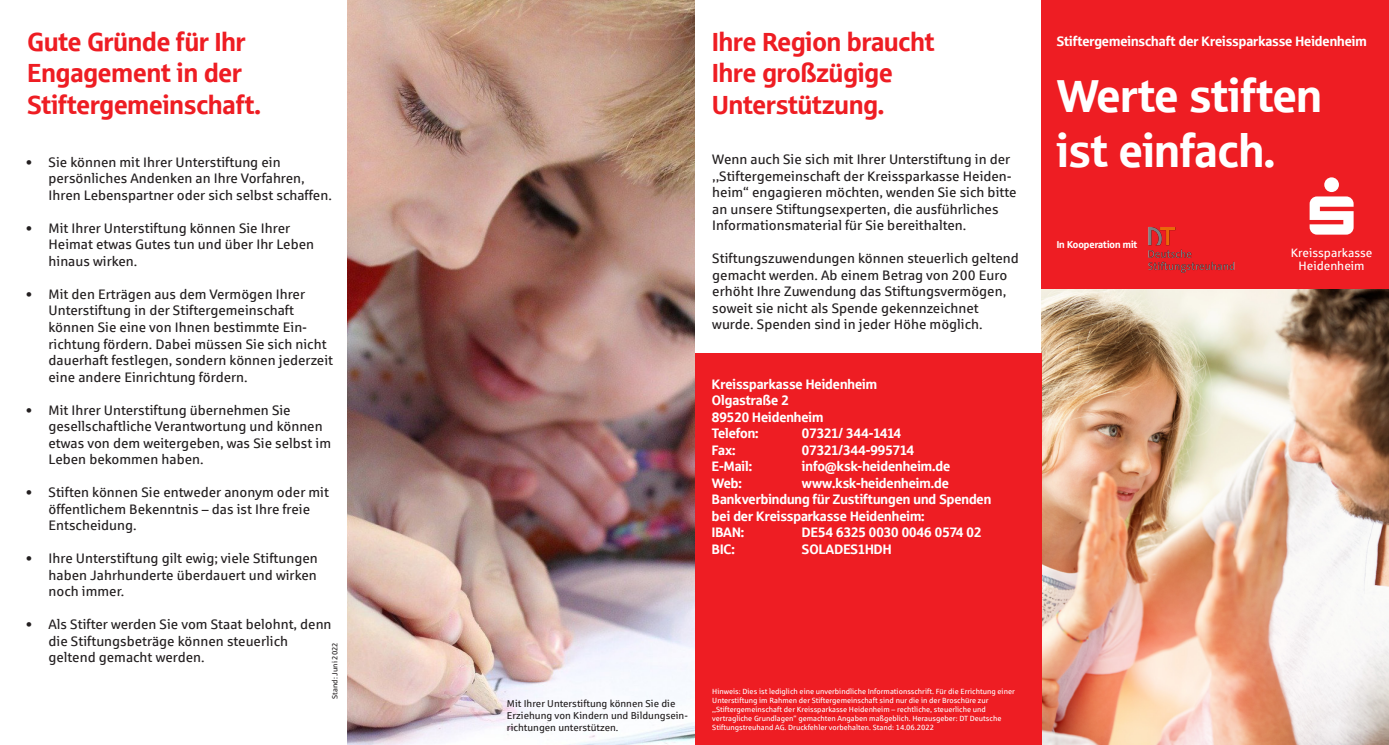
<style>
.page{position:relative;width:1389px;height:745px;background:#fff}
.page>*{position:absolute;margin:0;border:0;box-sizing:border-box;transform-origin:0 0}
.t1{font:46.25px "Sparkasse Head";color:#fff}
.t2{font:26.25px "Sparkasse Head";color:#ee1d23}
.t3{font:13.75px/16.5px "Sparkasse Rg";color:#231f20}
.t4{font:13.75px "Sparkasse Head";color:#fff}
.t5{font:12.12px "Sparkasse Rg";color:#fff}
.t6{font:10px/12px "Sparkasse Rg";color:#231f20}
.t7{font:10px "Sparkasse Head";color:#fff}
.t8{font:7.5px/9px "Sparkasse Rg";color:#fff}
.t9{font:7.5px "Sparkasse Rg";color:#231f20}
</style>
<div class="page">
<div style="left:1042px;top:0;width:347px;height:323px;background:#ee1d23"></div>
<img style="left:1042px;top:289px;width:347px;height:455px">
<img style="left:1148px;top:227px;width:87px;height:46px">
<div style="left:694px;top:353px;width:348px;height:391px;background:#ee1d23"></div>
<img style="left:347px;top:0;width:347px;height:744px">
<svg style="left:1310px;top:177px;width:44px;height:57px"></svg>
<p class="t2" style="left:28px;top:25px;width:219px">Gute Gründe für Ihr</p>
<p class="t2" style="left:28px;top:56px;width:216px">Engagement in der</p>
<p class="t2" style="left:28px;top:88px;width:235px">Stiftergemeinschaft.</p>
<p class="t3" style="left:49px;top:153px;width:285px;text-indent:-22px">• Sie können mit Ihrer Unterstiftung ein persönliches Andenken an Ihre Vorfahren,<br>Ihren Lebenspartner oder sich selbst schaffen.</p>
<p class="t3" style="left:49px;top:219px;width:267px;text-indent:-22px">• Mit Ihrer Unterstiftung können Sie Ihrer<br>Heimat etwas Gutes tun und über Ihr Leben hinaus wirken.</p>
<p class="t3" style="left:49px;top:285px;width:286px;text-indent:-22px">• Mit den Erträgen aus dem Vermögen Ihrer Unterstiftung in der Stiftergemeinschaft können Sie eine von Ihnen bestimmte Ein&shy;richtung fördern. Dabei müssen Sie sich nicht dauerhaft festlegen, sondern können jederzeit eine andere Einrichtung fördern.</p>
<p class="t3" style="left:49px;top:401px;width:284px;text-indent:-22px">• Mit Ihrer Unterstiftung übernehmen Sie gesellschaftliche Verantwortung und können etwas von dem weitergeben, was Sie selbst im Leben bekommen haben.</p>
<p class="t3" style="left:49px;top:483px;width:282px;text-indent:-22px">• Stiften können Sie entweder anonym oder mit öffentlichem Bekenntnis – das ist Ihre freie<br>Entscheidung.</p>
<p class="t3" style="left:49px;top:549px;width:271px;text-align:justify;text-indent:-22px">• Ihre Unterstiftung gilt ewig; viele Stiftungen haben Jahrhunderte überdauert und wirken noch immer.</p>
<p class="t3" style="left:49px;top:615px;width:285px;text-indent:-22px">• Als Stifter werden Sie vom Staat belohnt, denn die Stiftungsbeträge können steuerlich geltend gemacht werden.</p>
<p class="t9" style="left:330px;top:698px;width:58px;rotate:-90deg">Stand: Juni 2022</p>
<p class="t2" style="left:712px;top:25px;width:224px">Ihre Region braucht</p>
<p class="t2" style="left:712px;top:56px;width:182px">Ihre großzügige</p>
<p class="t2" style="left:712px;top:88px;width:173px">Unterstützung.</p>
<p class="t3" style="left:712px;top:151px;width:306px">Wenn auch Sie sich mit Ihrer Unterstiftung in der ,,Stiftergemeinschaft der Kreissparkasse Heiden&shy;heim“ engagieren möchten, wenden Sie sich bitte an unsere Stiftungsexperten, die ausführliches Informationsmaterial für Sie bereithalten.</p>
<p class="t3" style="left:712px;top:250px;width:308px">Stiftungszuwendungen können steuerlich geltend gemacht werden. Ab einem Betrag von 200 Euro erhöht Ihre Zuwendung das Stiftungsvermögen, soweit sie nicht als Spende gekennzeichnet wurde. Spenden sind in jeder Höhe möglich.</p>
<p class="t4" style="left:712px;top:375px;width:167px">Kreissparkasse Heidenheim</p>
<p class="t4" style="left:712px;top:391px;width:78px">Olgastraße 2</p>
<p class="t4" style="left:712px;top:408px;width:113px">89520 Heidenheim</p>
<p class="t4" style="left:712px;top:424px;width:48px">Telefon:</p>
<p class="t4" style="left:802px;top:424px;width:101px">07321/ 344-1414</p>
<p class="t4" style="left:712px;top:441px;width:25px">Fax:</p>
<p class="t4" style="left:802px;top:441px;width:114px">07321/344-995714</p>
<p class="t4" style="left:712px;top:457px;width:42px">E-Mail:</p>
<p class="t4" style="left:802px;top:457px;width:150px">info@ksk-heidenheim.de</p>
<p class="t4" style="left:712px;top:474px;width:31px">Web:</p>
<p class="t4" style="left:802px;top:474px;width:148px">www.ksk-heidenheim.de</p>
<p class="t4" style="left:712px;top:490px;width:281px">Bankverbindung für Zustiftungen und Spenden</p>
<p class="t4" style="left:712px;top:507px;width:214px">bei der Kreissparkasse Heidenheim:</p>
<p class="t4" style="left:712px;top:523px;width:34px">IBAN:</p>
<p class="t4" style="left:802px;top:523px;width:181px">DE54 6325 0030 0046 0574 02</p>
<p class="t4" style="left:712px;top:540px;width:24px">BIC:</p>
<p class="t4" style="left:802px;top:540px;width:91px">SOLADES1HDH</p>
<p class="t4" style="left:1057px;top:33px;width:311px">Stiftergemeinschaft der Kreissparkasse Heidenheim</p>
<p class="t1" style="left:1057px;top:66px;width:267px">Werte stiften</p>
<p class="t1" style="left:1057px;top:121px;width:220px">ist einfach.</p>
<p class="t7" style="left:1057px;top:238px;width:82px">In Kooperation mit</p>
<p class="t5" style="left:1291px;top:245px;width:83px">Kreissparkasse</p>
<p class="t5" style="left:1299px;top:258px;width:68px">Heidenheim</p>
<p class="t6" style="left:507px;top:696px;width:183px">Mit Ihrer Unterstiftung können Sie die<br>Erziehung von Kindern und Bildungsein&shy;richtungen unterstützen.</p>
<p class="t8" style="left:712px;top:686px;width:304px">Hinweis: Dies ist lediglich eine unverbindliche Informationsschrift. Für die Errichtung einer<br>Unterstiftung im Rahmen der Stiftergemeinschaft sind nur die in der Broschüre zur</p>
<p class="t8" style="left:712px;top:704px;width:291px">,,Stiftergemeinschaft der Kreissparkasse Heidenheim – rechtliche, steuerliche und vertragliche Grundlagen“ gemachten Angaben maßgeblich. Herausgeber: DT Deutsche<br>Stiftungstreuhand AG. Druckfehler vorbehalten. Stand: 14.06.2022</p>
</div>
